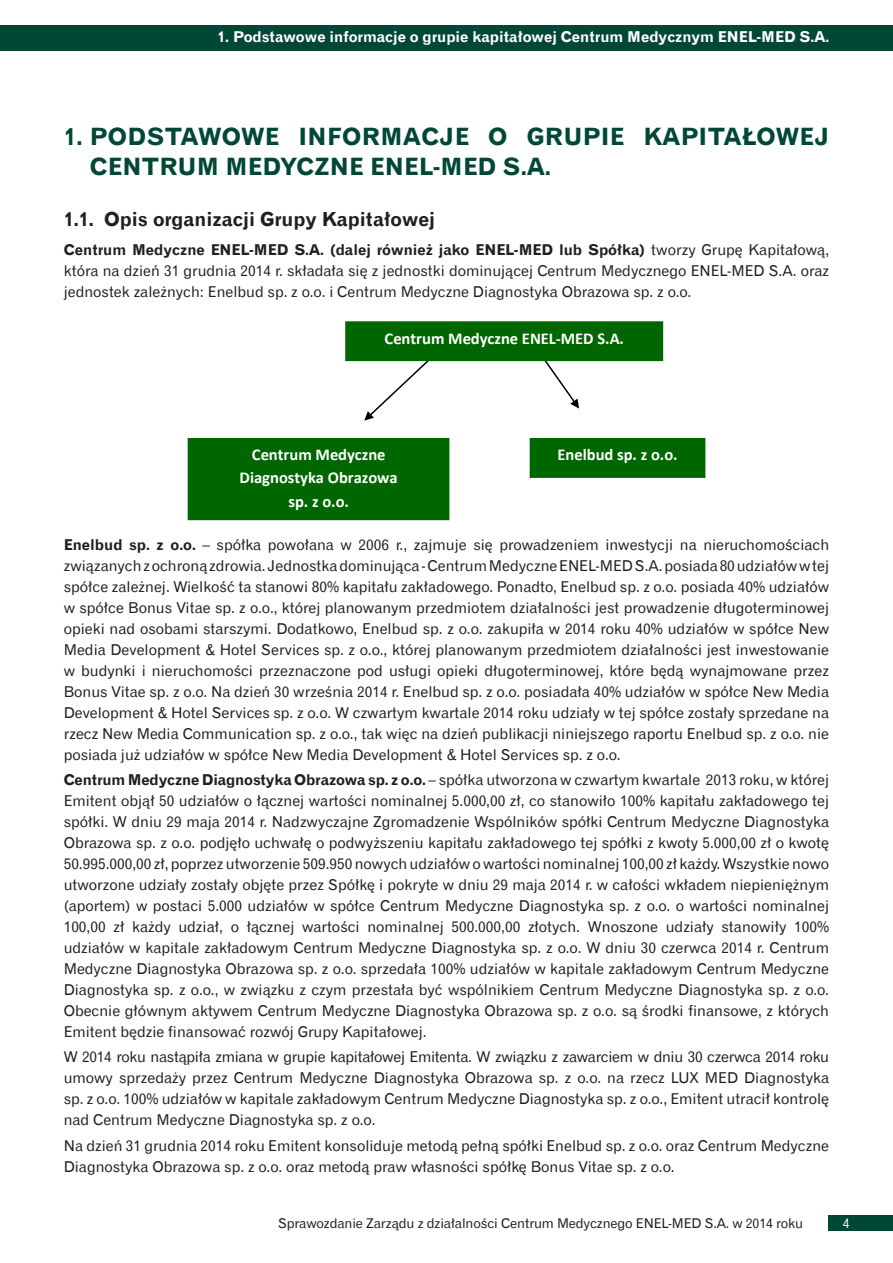
<style>
.page{position:relative;width:893px;height:1263px;background:#fff}
.page>*{position:absolute;margin:0;border:0;box-sizing:border-box;transform-origin:0 0}
.t1{font:24px/30px "Gothic 720 EU Bold";letter-spacing:.02em;color:#004835}
.t2{font:19.5px "Gothic 720 EU Bold";color:#231f20}
.t3{font:700 16.5px/23.4px "Calibri";letter-spacing:-.005em;color:#fff;text-align:center}
.t4{font:15px/21px "Gothic 720 EU Normal";color:#231f20;text-align:justify}
.t5{font:15px "Gothic 720 EU Bold";color:#231f20}
.t6{font:15px "Gothic 720 EU Bold";color:#fff}
.t7{font:13.5px "Gothic 720 EU Normal";letter-spacing:-.01em;color:#231f20}
.t8{font:13.5px "Gothic 720 EU Normal";color:#fff}
.s1{font-family:"Gothic 720 EU Normal"}
.s2{font-family:"Gothic 720 EU Bold"}
</style>
<div class="page">
<div style="left:829px;top:1215px;width:64px;height:16px;background:#004835"></div>
<div style="left:0;top:25px;width:893px;height:25px;background:#004835"></div>
<svg style="left:537px;top:361px;width:42px;height:48px"></svg>
<svg style="left:364px;top:361px;width:75px;height:60px"></svg>
<div style="left:530px;top:439px;width:175px;height:38px;background:#060"></div>
<div style="left:530px;top:438px;width:175px;height:40px;border:1px solid #060"></div>
<div style="left:188px;top:439px;width:261px;height:81px;background:#060"></div>
<div style="left:188px;top:438px;width:261px;height:82px;border:1px solid #060"></div>
<div style="left:346px;top:322px;width:317px;height:39px;background:#060"></div>
<div style="left:345px;top:321px;width:318px;height:40px;border:1px solid #060"></div>
<p class="t6" style="left:218px;top:28px;width:613px">1. Podstawowe informacje o grupie kapitałowej Centrum Medycznym ENEL-MED S.A.</p>
<h1 class="t1" style="left:90px;top:123px;width:741px;text-indent:-26px">1. PODSTAWOWE INFORMACJE O GRUPIE KAPITAŁOWEJ<br>CENTRUM MEDYCZNE ENEL-MED S.A.</h1>
<h2 class="t2" style="left:64px;top:207px;width:373px">1.1. Opis organizacji Grupy Kapitałowej</h2>
<p class="t5" style="left:64px;top:241px;width:767px">Centrum Medyczne ENEL-MED S.A. (dalej również jako ENEL-MED lub Spółka) <span class="s1">tworzy Grupę Kapitałową,</span></p>
<p class="t4" style="left:64px;top:261px;width:767px">która na dzień 31 grudnia 2014 r. składała się z jednostki dominującej Centrum Medycznego ENEL-MED S.A. oraz jednostek zależnych: Enelbud sp. z o.o. i Centrum Medyczne Diagnostyka Obrazowa sp. z o.o.</p>
<p class="t3" style="left:385px;top:326px;width:241px">Centrum Medyczne ENEL-MED S.A.</p>
<p class="t3" style="left:252px;top:442px;width:135px">Centrum Medyczne</p>
<p class="t3" style="left:558px;top:442px;width:122px">Enelbud sp. z o.o.</p>
<p class="t3" style="left:240px;top:465px;width:160px">Diagnostyka Obrazowa sp. z o.o.</p>
<p class="t4" style="left:64px;top:534px;width:767px"><span class="s2">Enelbud sp. z o.o.</span> – spółka powołana w 2006 r., zajmuje się prowadzeniem inwestycji na nieruchomościach związanych zochroną zdrowia. Jednostka dominująca - Centrum Medyczne ENEL-MED S.A. posiada 80 udziałów wtej spółce zależnej. Wielkość ta stanowi 80% kapitału zakładowego. Ponadto, Enelbud sp. z o.o. posiada 40% udziałów w spółce Bonus Vitae sp. z o.o., której planowanym przedmiotem działalności jest prowadzenie długoterminowej opieki nad osobami starszymi. Dodatkowo, Enelbud sp. z o.o. zakupiła w 2014 roku 40% udziałów w spółce New Media Development &amp; Hotel Services sp. z o.o., której planowanym przedmiotem działalności jest inwestowanie w budynki i nieruchomości przeznaczone pod usługi opieki długoterminowej, które będą wynajmowane przez Bonus Vitae sp. z o.o. Na dzień 30 września 2014 r. Enelbud sp. z o.o. posiadała 40% udziałów w spółce New Media Development &amp; Hotel Services sp. z o.o. W czwartym kwartale 2014 roku udziały w tej spółce zostały sprzedane na rzecz New Media Communication sp. z o.o., tak więc na dzień publikacji niniejszego raportu Enelbud sp. z o.o. nie posiada już udziałów w spółce New Media Development &amp; Hotel Services sp. z o.o.</p>
<p class="t4" style="left:64px;top:770px;width:767px"><span class="s2">Centrum Medyczne Diagnostyka Obrazowa sp. z o.o.</span> – spółka utworzona w czwartym kwartale 2013 roku, w której Emitent objął 50 udziałów o łącznej wartości nominalnej 5.000,00 zł, co stanowiło 100% kapitału zakładowego tej spółki. W dniu 29 maja 2014 r. Nadzwyczajne Zgromadzenie Wspólników spółki Centrum Medyczne Diagnostyka Obrazowa sp. z o.o. podjęło uchwałę o podwyższeniu kapitału zakładowego tej spółki z kwoty 5.000,00 zł o kwotę 50.995.000,00 zł, poprzez utworzenie 509.950 nowych udziałów o wartości nominalnej 100,00 zł każdy. Wszystkie nowo utworzone udziały zostały objęte przez Spółkę i pokryte w dniu 29 maja 2014 r. w całości wkładem niepieniężnym (aportem) w postaci 5.000 udziałów w spółce Centrum Medyczne Diagnostyka sp. z o.o. o wartości nominalnej 100,00 zł każdy udział, o łącznej wartości nominalnej 500.000,00 złotych. Wnoszone udziały stanowiły 100% udziałów w kapitale zakładowym Centrum Medyczne Diagnostyka sp. z o.o. W dniu 30 czerwca 2014 r. Centrum Medyczne Diagnostyka Obrazowa sp. z o.o. sprzedała 100% udziałów w kapitale zakładowym Centrum Medyczne Diagnostyka sp. z o.o., w związku z czym przestała być wspólnikiem Centrum Medyczne Diagnostyka sp. z o.o.<br>Obecnie głównym aktywem Centrum Medyczne Diagnostyka Obrazowa sp. z o.o. są środki finansowe, z których Emitent będzie finansować rozwój Grupy Kapitałowej.</p>
<p class="t4" style="left:64px;top:1047px;width:767px">W 2014 roku nastąpiła zmiana w grupie kapitałowej Emitenta. W związku z zawarciem w dniu 30 czerwca 2014 roku umowy sprzedaży przez Centrum Medyczne Diagnostyka Obrazowa sp. z o.o. na rzecz LUX MED Diagnostyka sp. z o.o. 100% udziałów w kapitale zakładowym Centrum Medyczne Diagnostyka sp. z o.o., Emitent utracił kontrolę nad Centrum Medyczne Diagnostyka sp. z o.o.</p>
<p class="t4" style="left:64px;top:1135px;width:767px">Na dzień 31 grudnia 2014 roku Emitent konsoliduje metodą pełną spółki Enelbud sp. z o.o. oraz Centrum Medyczne<br>Diagnostyka Obrazowa sp. z o.o. oraz metodą praw własności spółkę Bonus Vitae sp. z o.o.</p>
<p class="t7" style="left:278px;top:1215px;width:527px">Sprawozdanie Zarządu z działalności Centrum Medycznego ENEL-MED S.A. w 2014 roku</p>
<p class="t8" style="left:843px;top:1215px;width:8px">4</p>
</div>
